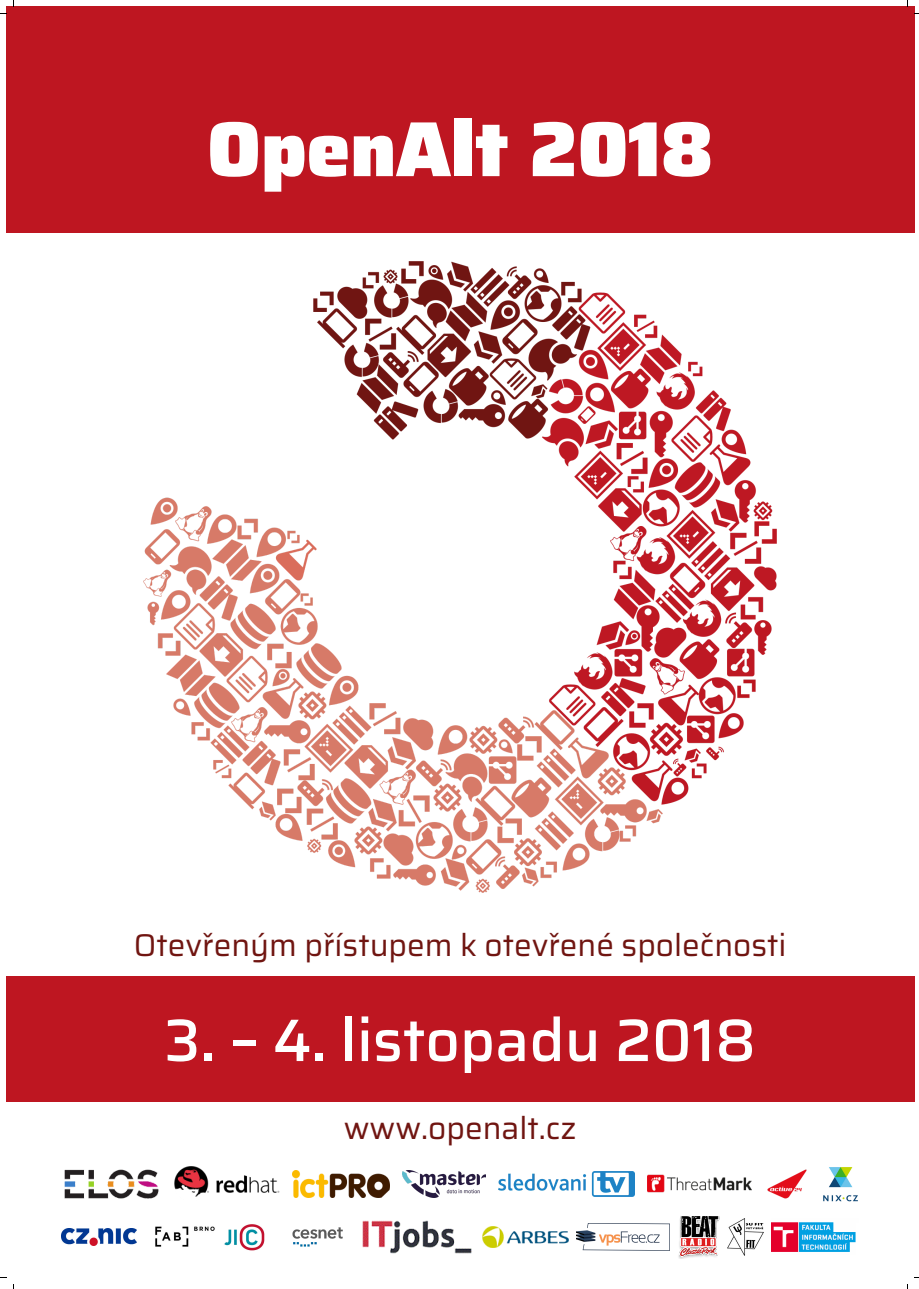
<style>
.page{position:relative;width:919px;height:1289px;background:#fff}
.page>*{position:absolute;margin:0;border:0;box-sizing:border-box;transform-origin:0 0}
.t1{font:900 78px "Saira";color:#fff}
.t2{font:500 60px "Saira";color:#fff}
.t3{font:31.5px "Saira";color:#701511}
</style>
<div class="page">
<img style="left:102px;top:232px;width:715px;height:661px">
<div style="left:6px;top:6px;width:907px;height:226px;background:#be1621"></div>
<img style="left:678px;top:1216px;width:41px;height:42px">
<img style="left:727px;top:1218px;width:36px;height:37px">
<img style="left:175px;top:1166px;width:104px;height:31px">
<img style="left:771px;top:1222px;width:85px;height:30px">
<div style="left:6px;top:975px;width:907px;height:126px;background:#be1621"></div>
<img style="left:155px;top:1226px;width:60px;height:21px">
<img style="left:224px;top:1224px;width:41px;height:27px">
<img style="left:576px;top:1223px;width:93px;height:27px">
<img style="left:647px;top:1174px;width:104px;height:19px">
<img style="left:402px;top:1170px;width:83px;height:27px">
<img style="left:498px;top:1171px;width:136px;height:25px">
<img style="left:482px;top:1226px;width:86px;height:21px">
<img style="left:62px;top:1228px;width:74px;height:17px">
<img style="left:64px;top:1169px;width:95px;height:30px">
<img style="left:823px;top:1167px;width:35px;height:34px">
<img style="left:292px;top:1170px;width:97px;height:27px">
<img style="left:292px;top:1227px;width:51px;height:20px">
<img style="left:767px;top:1169px;width:40px;height:30px">
<img style="left:362px;top:1220px;width:110px;height:34px">
<h1 class="t1" style="left:207px;top:88px;width:508px">OpenAlt 2018</h1>
<p class="t3" style="left:134px;top:920px;width:654px">Otevřeným přístupem k otevřené společnosti</p>
<h2 class="t2" style="left:164px;top:992px;width:593px">3. – 4. listopadu 2018</h2>
<p class="t3" style="left:344px;top:1102px;width:234px">www.openalt.cz</p>
</div>
